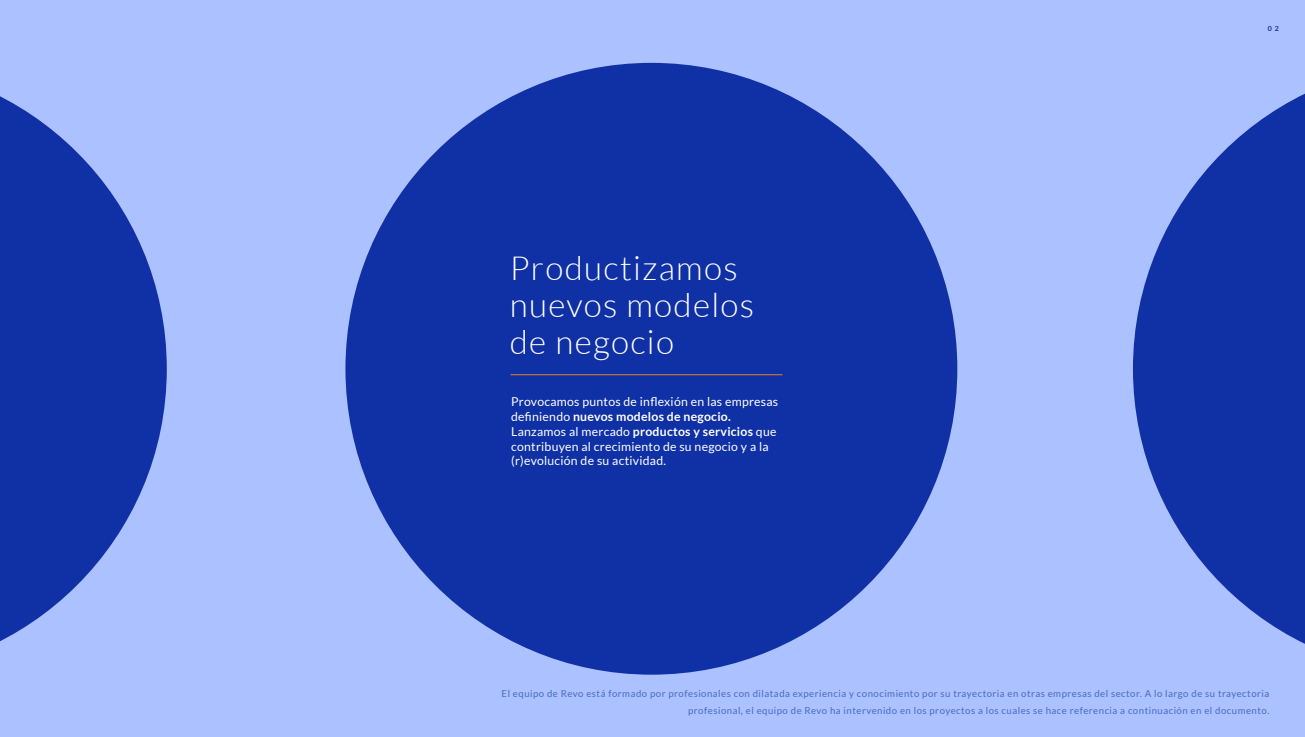
<style>
.page{position:relative;width:1305px;height:737px;background:#fff}
.page>*{position:absolute;margin:0;border:0;box-sizing:border-box;transform-origin:0 0}
.t1{font:300 33.25px/36.8px "Lato";letter-spacing:.04em;color:#fff}
.t2{font:12.25px/14.9px "Lato";letter-spacing:.02em;color:#fff}
.t3{font:9.62px/16.6px "Lato";letter-spacing:.05em;color:#496bc1;text-align:right}
.t4{font:700 7px "Lato";color:#1031a4}
.s1{font-weight:700}
</style>
<div class="page">
<div style="left:0;top:0;width:1304px;height:737px;background:#acc1ff"></div>
<div style="left:345px;top:63px;width:612px;height:611px;background:#1031a5;border-radius:50%"></div>
<svg style="left:1133px;top:94px;width:171px;height:550px;fill:#1031a5"></svg>
<svg style="left:0;top:96px;width:167px;height:546px;fill:#1031a5"></svg>
<hr style="left:510px;top:374px;width:272px;height:1px;background:#f17d25">
<h1 class="t1" style="left:510px;top:250px;width:246px">Productizamos nuevos modelos de negocio</h1>
<p class="t2" style="left:511px;top:394px;width:268px">Provocamos puntos de inflexión en las empresas definiendo <span class="s1">nuevos modelos de negocio.<br></span>Lanzamos al mercado <span class="s1">productos y servicios</span> que contribuyen al crecimiento de su negocio y a la (r)evolución de su actividad.</p>
<p class="t4" style="left:1267px;top:25px;width:13px">0 2</p>
<p class="t3" style="left:501px;top:685px;width:769px">El equipo de Revo está formado por profesionales con dilatada experiencia y conocimiento por su trayectoria en otras empresas del sector. A lo largo de su trayectoria profesional, el equipo de Revo ha intervenido en los proyectos a los cuales se hace referencia a continuación en el documento.</p>
</div>
